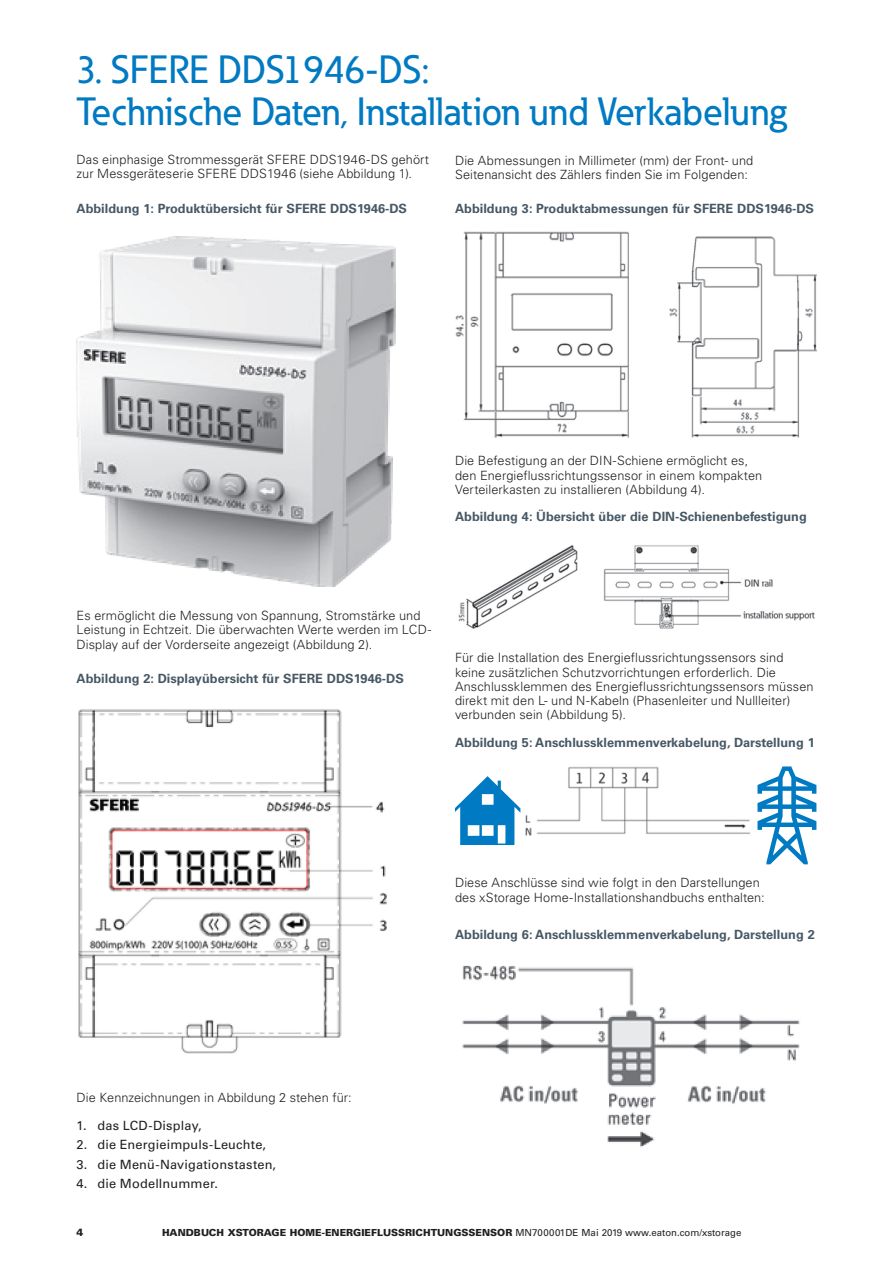
<style>
.page{position:relative;width:893px;height:1263px;background:#fff}
.page>*{position:absolute;margin:0;border:0;box-sizing:border-box;transform-origin:0 0}
._00_TOC_Main_Categor{font:500 39px/42px "Eaton";color:#007ac2}
.t1{font:300 12.75px/14.2px "Univers LT Std";letter-spacing:.005em;color:#231f20}
._06_Illustration_Tit{font:700 12.75px "Univers LT Std";color:#475865}
.t2{font:12.75px "Univers LT Std";letter-spacing:.015em;color:#231f20}
.t3{font:900 10.5px "Univers LT Std";color:#231f20}
.t4{font:900 9.75px "Univers LT Std";color:#231f20}
.s1{font-weight:400}
</style>
<div class="page">
<img style="left:77px;top:237px;width:318px;height:350px">
<img style="left:78px;top:709px;width:309px;height:344px">
<img style="left:455px;top:231px;width:361px;height:207px">
<img style="left:458px;top:545px;width:357px;height:84px">
<img style="left:462px;top:965px;width:338px;height:183px">
<img style="left:520px;top:766px;width:231px;height:70px">
<svg style="left:455px;top:776px;width:65px;height:69px"></svg>
<svg style="left:757px;top:766px;width:59px;height:98px"></svg>
<p class="_00_TOC_Main_Categor" style="left:77px;top:48px;width:712px">3. SFERE DDS1946-DS:<br>Technische Daten, Installation und Verkabelung</p>
<p class="t1" style="left:77px;top:152px;width:354px">Das einphasige Strommessgerät SFERE DDS1946-DS gehört zur Messgeräteserie SFERE DDS1946 (siehe Abbildung 1).</p>
<p class="t1" style="left:455px;top:153px;width:300px">Die Abmessungen in Millimeter (mm) der Front- und<br>Seitenansicht des Zählers finden Sie im Folgenden:</p>
<p class="_06_Illustration_Tit" style="left:77px;top:201px;width:332px">Abbildung 1: Produktübersicht für SFERE DDS1946-DS</p>
<p class="_06_Illustration_Tit" style="left:455px;top:201px;width:361px">Abbildung 3: Produktabmessungen für SFERE DDS1946-DS</p>
<p class="t1" style="left:455px;top:454px;width:309px">Die Befestigung an der DIN-Schiene ermöglicht es, den Energieflussrichtungssensor in einem kompakten<br>Verteilerkasten zu installieren (Abbildung 4).</p>
<p class="_06_Illustration_Tit" style="left:455px;top:509px;width:353px">Abbildung 4: Übersicht über die DIN-Schienenbefestigung</p>
<p class="t1" style="left:77px;top:608px;width:356px">Es ermöglicht die Messung von Spannung, Stromstärke und<br>Leistung in Echtzeit. Die überwachten Werte werden im LCD-<br>Display auf der Vorderseite angezeigt (Abbildung 2).</p>
<p class="_06_Illustration_Tit" style="left:77px;top:671px;width:329px">Abbildung 2: Displayübersicht für SFERE DDS1946-DS</p>
<p class="t1" style="left:455px;top:651px;width:360px">Für die Installation des Energieflussrichtungssensors sind keine zusätzlichen Schutzvorrichtungen erforderlich. Die Anschlussklemmen des Energieflussrichtungssensors müssen direkt mit den L- und N-Kabeln (Phasenleiter und Nullleiter) verbunden sein (Abbildung 5).</p>
<p class="_06_Illustration_Tit" style="left:455px;top:735px;width:361px">Abbildung 5: Anschlussklemmenverkabelung, Darstellung 1</p>
<p class="t1" style="left:455px;top:876px;width:311px">Diese Anschlüsse sind wie folgt in den Darstellungen des xStorage Home-Installationshandbuchs enthalten:</p>
<p class="_06_Illustration_Tit" style="left:455px;top:927px;width:361px">Abbildung 6: Anschlussklemmenverkabelung, Darstellung 2</p>
<p class="t1" style="left:77px;top:1090px;width:277px">Die Kennzeichnungen in Abbildung 2 stehen für:</p>
<p class="t2" style="left:77px;top:1118px;width:127px">1. das LCD-Display,</p>
<p class="t2" style="left:77px;top:1137px;width:191px">2. die Energieimpuls-Leuchte,</p>
<p class="t2" style="left:77px;top:1157px;width:201px">3. die Menü-Navigationstasten,</p>
<p class="t2" style="left:77px;top:1176px;width:143px">4. die Modellnummer.</p>
<p class="t3" style="left:77px;top:1225px;width:8px">4</p>
<p class="t4" style="left:162px;top:1226px;width:581px">HANDBUCH XSTORAGE HOME-ENERGIEFLUSSRICHTUNGSSENSOR <span class="s1">MN700001DE Mai 2019 www.eaton.com/xstorage</span></p>
</div>
